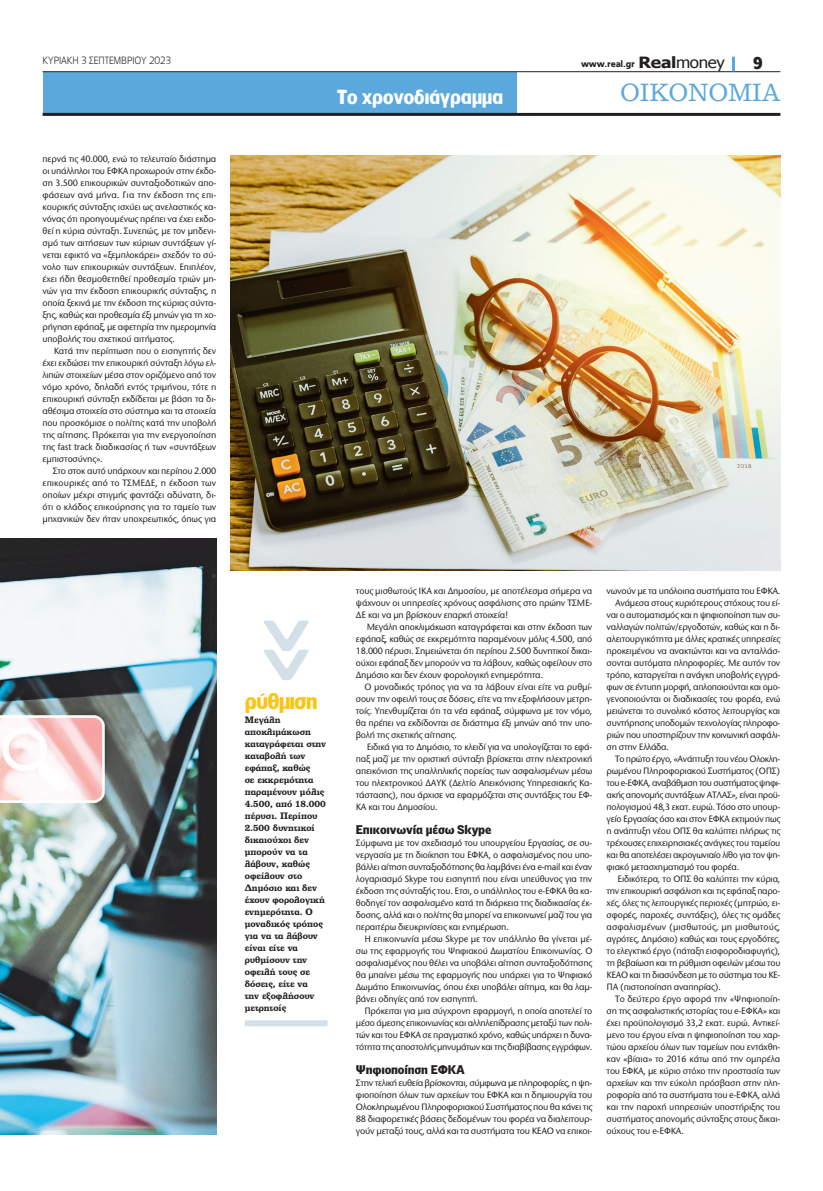
<style>
.page{position:relative;width:823px;height:1191px;background:#fff}
.page>*{position:absolute;margin:0;border:0;box-sizing:border-box;transform-origin:0 0}
.t1{font:24px "PF Clarendon";color:#5ba8dc;scale:.96 1}
.t2{font:700 21px "PF Lounge";letter-spacing:-.02em;color:#fec210}
.t3{font:700 19px "PF Lounge";color:#fff}
.t4{font:700 16px "PF Lounge";color:#231f20}
.t5{font:900 12px "PF Bell Gothic Text";letter-spacing:-.015em;color:#231f20}
.t6{font:300 10px "PF Lounge";letter-spacing:-.005em;color:#231f20;scale:.96 1}
.t7{font:500 9.6px/12px "Stone Sans ITC Hel";letter-spacing:-.025em;color:#231f20;text-align:justify;scale:.96 1}
.t8{font:500 9.6px/12px "Stone Sans ITC Hel";letter-spacing:-.025em;color:#231f20;text-align:justify}
.t9{font:500 9.6px "Stone Sans ITC Hel";letter-spacing:-.045em;color:#231f20;scale:.96 1}
.t10{font:500 9.6px "Stone Sans ITC Hel";letter-spacing:.005em;color:#231f20;scale:.96 1}
.t11{font:700 9px/12px "PF Clarendon";color:#231f20;scale:.94 1}
.t12{font:900 9px "PF Catalog";letter-spacing:-.02em;color:#231f20;scale:.96 1}
.s1{font-family:"Tahoma";font-weight:700;font-size:15.5px}
.s2{font-family:"Tahoma";font-weight:400;font-size:15.5px}
</style>
<div class="page">
<div style="left:43px;top:72px;width:473px;height:41px;background:#5ba8dc"></div>
<hr style="left:43px;top:71px;width:737px;height:1px;background:#231f20">
<hr style="left:43px;top:113px;width:737px;height:3px;background:#231f20">
<hr style="left:731px;top:57px;width:3px;height:14px;background:#5ba8dc">
<img style="left:0;top:539px;width:216px;height:595px">
<img style="left:230px;top:156px;width:550px;height:414px">
<div style="left:244px;top:1020px;width:83px;height:6px;background:#d4e0e7"></div>
<svg style="left:263px;top:620px;width:46px;height:60px"></svg>
<p class="t6" style="left:43px;top:55px;width:135px">κυριακη 3 σεπτεμβριου 2023</p>
<p class="t12" style="left:580px;top:59px;width:151px">www.real.gr <span class="s1">Real</span><span class="s2">money</span></p>
<h3 class="t4" style="left:752px;top:54px;width:11px">9</h3>
<p class="t7" style="left:43px;top:153px;width:182px">περνά τις 40.000, ενώ το τελευταίο διάστημα οι υπάλληλοι του ΕΦΚΑ προχωρούν στην έκδο&shy;ση 3.500 επικουρικών συνταξιοδοτικών απο&shy;φάσεων ανά μήνα. Για την έκδοση της επι&shy;κουρικής σύνταξης ισχύει ως ανελαστικός κα&shy;νόνας ότι προηγουμένως πρέπει να έχει εκδο&shy;θεί η κύρια σύνταξη. Συνεπώς, με τον μηδενι&shy;σμό των αιτήσεων των κύριων συντάξεων γί&shy;νεται εφικτό να «ξεμπλοκάρει» σχεδόν το σύ&shy;νολο των επικουρικών συντάξεων. Επιπλέον, έχει ήδη θεσμοθετηθεί προθεσμία τριών μη&shy;νών για την έκδοση επικουρικής σύνταξης, η οποία ξεκινά με την έκδοση της κύριας σύντα&shy;ξης, καθώς και προθεσμία έξι μηνών για τη χο&shy;ρήγηση εφάπαξ, με αφετηρία την ημερομηνία υποβολής του σχετικού αιτήματος.</p>
<p class="t7" style="left:43px;top:345px;width:182px;text-indent:11px">Κατά την περίπτωση που ο εισηγητής δεν έχει εκδώσει την επικουρική σύνταξη λόγω ελ&shy;λιπών στοιχείων μέσα στον οριζόμενο από τον νόμο χρόνο, δηλαδή εντός τριμήνου, τότε η επικουρική σύνταξη εκδίδεται με βάση τα δι&shy;αθέσιμα στοιχεία στο σύστημα και τα στοιχεία που προσκόμισε ο πολίτης κατά την υποβολή της αίτησης. Πρόκειται για την ενεργοποίηση της fast track διαδικασίας ή των «συντάξεων εμπιστοσύνης».</p>
<p class="t7" style="left:43px;top:465px;width:182px;text-indent:10px">Στο στοκ αυτό υπάρχουν και περίπου 2.000 επικουρικές από το ΤΣΜΕΔΕ, η έκδοση των οποίων μέχρι στιγμής φαντάζει αδύνατη, δι&shy;ότι ο κλάδος επικούρησης για το ταμείο των μηχανικών δεν ήταν υποχρεωτικός, όπως για</p>
<h3 class="t3" style="left:337px;top:86px;width:167px">Το χρονοδιάγραμμα</h3>
<h1 class="t1" style="left:620px;top:80px;width:168px">OIKONOMIA</h1>
<h2 class="t2" style="left:244px;top:688px;width:74px">ρύθμιση</h2>
<p class="t11" style="left:244px;top:714px;width:88px">Μεγάλη αποκλιμάκωση καταγράφεται στην καταβολή των εφάπαξ, καθώς<br>σε εκκρεμότητα παραμένουν μόλις<br>4.500, από 18.000 πέρυσι. Περίπου<br>2.500 δυνητικοί δικαιούχοι δεν μπορούν να τα λάβουν, καθώς οφείλουν στο<br>Δημόσιο και δεν έχουν φορολογική ενημερότητα. Ο μοναδικός τρόπος για να τα λάβουν είναι είτε να ρυθμίσουν την οφειλή τους σε δόσεις, είτε να<br>την εξοφλήσουν μετρητοίς</p>
<p class="t7" style="left:356px;top:585px;width:248px">τους μισθωτούς ΙΚΑ και Δημοσίου, με αποτέλεσμα σήμερα να ψάχνουν οι υπηρεσίες χρόνους ασφάλισης στο πρώην ΤΣΜΕ-ΔΕ και να μη βρίσκουν επαρκή στοιχεία!</p>
<p class="t7" style="left:356px;top:621px;width:248px;text-indent:11px">Μεγάλη αποκλιμάκωση καταγράφεται και στην έκδοση των εφάπαξ, καθώς σε εκκρεμότητα παραμένουν μόλις 4.500, από 18.000 πέρυσι. Σημειώνεται ότι περίπου 2.500 δυνητικοί δικαι&shy;ούχοι εφάπαξ δεν μπορούν να τα λάβουν, καθώς οφείλουν στο Δημόσιο και δεν έχουν φορολογική ενημερότητα.</p>
<p class="t7" style="left:356px;top:681px;width:248px;text-indent:9px">Ο μοναδικός τρόπος για να τα λάβουν είναι είτε να ρυθμί&shy;σουν την οφειλή τους σε δόσεις, είτε να την εξοφλήσουν μετρη&shy;τοίς. Υπενθυμίζεται ότι τα νέα εφάπαξ, σύμφωνα με τον νόμο, θα πρέπει να εκδίδονται σε διάστημα έξι μηνών από την υπο&shy;βολή της σχετικής αίτησης.</p>
<p class="t7" style="left:356px;top:741px;width:248px;text-indent:11px">Ειδικά για το Δημόσιο, το κλειδί για να υπολογίζεται το εφά&shy;παξ μαζί με την οριστική σύνταξη βρίσκεται στην ηλεκτρονική απεικόνιση της υπαλληλικής πορείας των ασφαλισμένων μέσω του ηλεκτρονικού ΔΑΥΚ (Δελτίο Απεικόνισης Υπηρεσιακής Κα&shy;τάστασης), που άρχισε να εφαρμόζεται στις συντάξεις του ΕΦ-ΚΑ και του Δημοσίου.</p>
<p class="t5" style="left:356px;top:822px;width:137px">Επικοινωνία μέσω Skype</p>
<p class="t7" style="left:356px;top:837px;width:248px">Σύμφωνα με τον σχεδιασμό του υπουργείου Εργασίας, σε συ&shy;νεργασία με τη διοίκηση του ΕΦΚΑ, ο ασφαλισμένος που υπο&shy;βάλλει αίτηση συνταξιοδότησης θα λαμβάνει ένα e-mail και έναν λογαριασμό Skype του εισηγητή που είναι υπεύθυνος για την έκδοση της σύνταξής του. Ετσι, ο υπάλληλος του e-ΕΦΚΑ θα κα&shy;θοδηγεί τον ασφαλισμένο κατά τη διάρκεια της διαδικασίας έκ&shy;δοσης, αλλά και ο πολίτης θα μπορεί να επικοινωνεί μαζί του για περαιτέρω διευκρινίσεις και ενημέρωση.</p>
<p class="t7" style="left:356px;top:933px;width:248px;text-indent:9px">Η επικοινωνία μέσω Skype με τον υπάλληλο θα γίνεται μέ&shy;σω της εφαρμογής του Ψηφιακού Δωματίου Επικοινωνίας. Ο ασφαλισμένος που θέλει να υποβάλει αίτηση συνταξιοδότησης θα μπαίνει μέσω της εφαρμογής που υπάρχει για το Ψηφιακό Δωμάτιο Επικοινωνίας, όπου έχει υποβάλει αίτημα, και θα λαμ&shy;βάνει οδηγίες από τον εισηγητή.</p>
<p class="t7" style="left:356px;top:1005px;width:248px;text-indent:9px">Πρόκειται για μια σύγχρονη εφαρμογή, η οποία αποτελεί το μέσο άμεσης επικοινωνίας και αλληλεπίδρασης μεταξύ των πολι&shy;τών και του ΕΦΚΑ σε πραγματικό χρόνο, καθώς υπάρχει η δυνα&shy;τότητα της αποστολής μηνυμάτων και της διαβίβασης εγγράφων.</p>
<p class="t5" style="left:356px;top:1062px;width:110px">Ψηφιοποίηση ΕΦΚΑ</p>
<p class="t8" style="left:356px;top:1077px;width:238px">Στην τελική ευθεία βρίσκονται, σύμφωνα με πληροφορίες, η ψη&shy;φιοποίηση όλων των αρχείων του ΕΦΚΑ και η δημιουργία του Ολοκληρωμένου Πληροφοριακού Συστήματος που θα κάνει τις 88 διαφορετικές βάσεις δεδομένων του φορέα να διαλειτουρ&shy;γούν μεταξύ τους, αλλά και τα συστήματα του ΚΕΑΟ να επικοι-</p>
<p class="t8" style="left:606px;top:585px;width:175px">νωνούν με τα υπόλοιπα συστήματα του ΕΦΚΑ.</p>
<p class="t7" style="left:614px;top:597px;width:173px">Ανάμεσα στους κυριότερους στόχους του εί-</p>
<p class="t7" style="left:606px;top:609px;width:182px">ναι ο αυτοματισμός και η ψηφιοποίηση των συ-</p>
<p class="t7" style="left:606px;top:621px;width:182px">ναλλαγών πολιτών/εργοδοτών, καθώς και η δι-</p>
<p class="t7" style="left:606px;top:633px;width:182px">αλειτουργικότητα με άλλες κρατικές υπηρεσίες</p>
<p class="t7" style="left:606px;top:645px;width:182px">προκειμένου να ανακτώνται και να ανταλλάσ-</p>
<p class="t7" style="left:606px;top:657px;width:182px">σονται αυτόματα πληροφορίες. Με αυτόν τον</p>
<p class="t7" style="left:606px;top:669px;width:182px">τρόπο, καταργείται η ανάγκη υποβολής εγγρά-</p>
<p class="t7" style="left:606px;top:681px;width:182px">φων σε έντυπη μορφή, απλοποιούνται και ομο-</p>
<p class="t7" style="left:606px;top:693px;width:182px">γενοποιούνται οι διαδικασίες του φορέα, ενώ</p>
<p class="t7" style="left:606px;top:705px;width:182px">μειώνεται το συνολικό κόστος λειτουργίας και</p>
<p class="t7" style="left:606px;top:717px;width:182px">συντήρησης υποδομών τεχνολογίας πληροφο-</p>
<p class="t7" style="left:606px;top:729px;width:182px">ριών που υποστηρίζουν την κοινωνική ασφάλι-</p>
<p class="t7" style="left:606px;top:741px;width:66px">ση στην Ελλάδα.</p>
<p class="t7" style="left:614px;top:753px;width:173px">Το πρώτο έργο, «Ανάπτυξη του νέου Ολοκλη-</p>
<p class="t7" style="left:606px;top:765px;width:182px">ρωμένου Πληροφοριακού Συστήματος (ΟΠΣ)</p>
<p class="t9" style="left:606px;top:777px;width:182px">του e-ΕΦΚΑ, αναβάθμιση του συστήματος ψηφι-</p>
<p class="t7" style="left:606px;top:789px;width:182px">ακής απονομής συντάξεων ΑΤΛΑΣ», είναι προϋ-</p>
<p class="t7" style="left:606px;top:801px;width:182px">πολογισμού 48,3 εκατ. ευρώ. Τόσο στο υπουρ-</p>
<p class="t7" style="left:606px;top:813px;width:182px">γείο Εργασίας όσο και στον ΕΦΚΑ εκτιμούν πως</p>
<p class="t7" style="left:606px;top:825px;width:182px">η ανάπτυξη νέου ΟΠΣ θα καλύπτει πλήρως τις</p>
<p class="t7" style="left:606px;top:837px;width:182px">τρέχουσες επιχειρησιακές ανάγκες του ταμείου</p>
<p class="t7" style="left:606px;top:849px;width:182px">και θα αποτελέσει ακρογωνιαίο λίθο για τον ψη-</p>
<p class="t7" style="left:606px;top:861px;width:140px">φιακό μετασχηματισμό του φορέα.</p>
<p class="t7" style="left:617px;top:873px;width:171px">Ειδικότερα, το ΟΠΣ θα καλύπτει την κύρια,</p>
<p class="t7" style="left:606px;top:885px;width:182px">την επικουρική ασφάλιση και τις εφάπαξ παρο-</p>
<p class="t7" style="left:606px;top:897px;width:182px">χές, όλες τις λειτουργικές περιοχές (μητρώο, ει-</p>
<p class="t7" style="left:606px;top:909px;width:182px">σφορές, παροχές, συντάξεις), όλες τις ομάδες</p>
<p class="t10" style="left:606px;top:921px;width:182px">ασφαλισμένων (μισθωτούς, μη μισθωτούς,</p>
<p class="t7" style="left:606px;top:933px;width:182px">αγρότες, Δημόσιο) καθώς και τους εργοδότες,</p>
<p class="t7" style="left:606px;top:945px;width:182px">το ελεγκτικό έργο (πάταξη εισφοροδιαφυγής),</p>
<p class="t7" style="left:606px;top:957px;width:182px">τη βεβαίωση και τη ρύθμιση οφειλών μέσω του</p>
<p class="t7" style="left:606px;top:969px;width:182px">ΚΕΑΟ και τη διασύνδεση με το σύστημα του ΚΕ-</p>
<p class="t7" style="left:606px;top:981px;width:120px">ΠΑ (πιστοποίηση αναπηρίας).</p>
<p class="t7" style="left:614px;top:993px;width:173px">Το δεύτερο έργο αφορά την «Ψηφιοποίη-</p>
<p class="t7" style="left:606px;top:1005px;width:182px">ση της ασφαλιστικής ιστορίας του e-ΕΦΚΑ» και</p>
<p class="t7" style="left:606px;top:1017px;width:182px">έχει προϋπολογισμό 33,2 εκατ. ευρώ. Αντικεί-</p>
<p class="t7" style="left:606px;top:1029px;width:182px">μενο του έργου είναι η ψηφιοποίηση του χαρ-</p>
<p class="t7" style="left:606px;top:1041px;width:182px">τώου αρχείου όλων των ταμείων που εντάχθη-</p>
<p class="t7" style="left:606px;top:1053px;width:182px">καν «βίαια» το 2016 κάτω από την ομπρέλα</p>
<p class="t7" style="left:606px;top:1065px;width:182px">του ΕΦΚΑ, με κύριο στόχο την προστασία των</p>
<p class="t7" style="left:606px;top:1077px;width:182px">αρχείων και την εύκολη πρόσβαση στην πλη-</p>
<p class="t7" style="left:606px;top:1089px;width:182px">ροφορία από τα συστήματα του e-ΕΦΚΑ, αλλά</p>
<p class="t7" style="left:606px;top:1101px;width:182px">και την παροχή υπηρεσιών υποστήριξης του</p>
<p class="t7" style="left:606px;top:1113px;width:182px">συστήματος απονομής σύνταξης στους δικαι-</p>
<p class="t7" style="left:606px;top:1125px;width:82px">ούχους του e-ΕΦΚΑ.</p>
</div>
